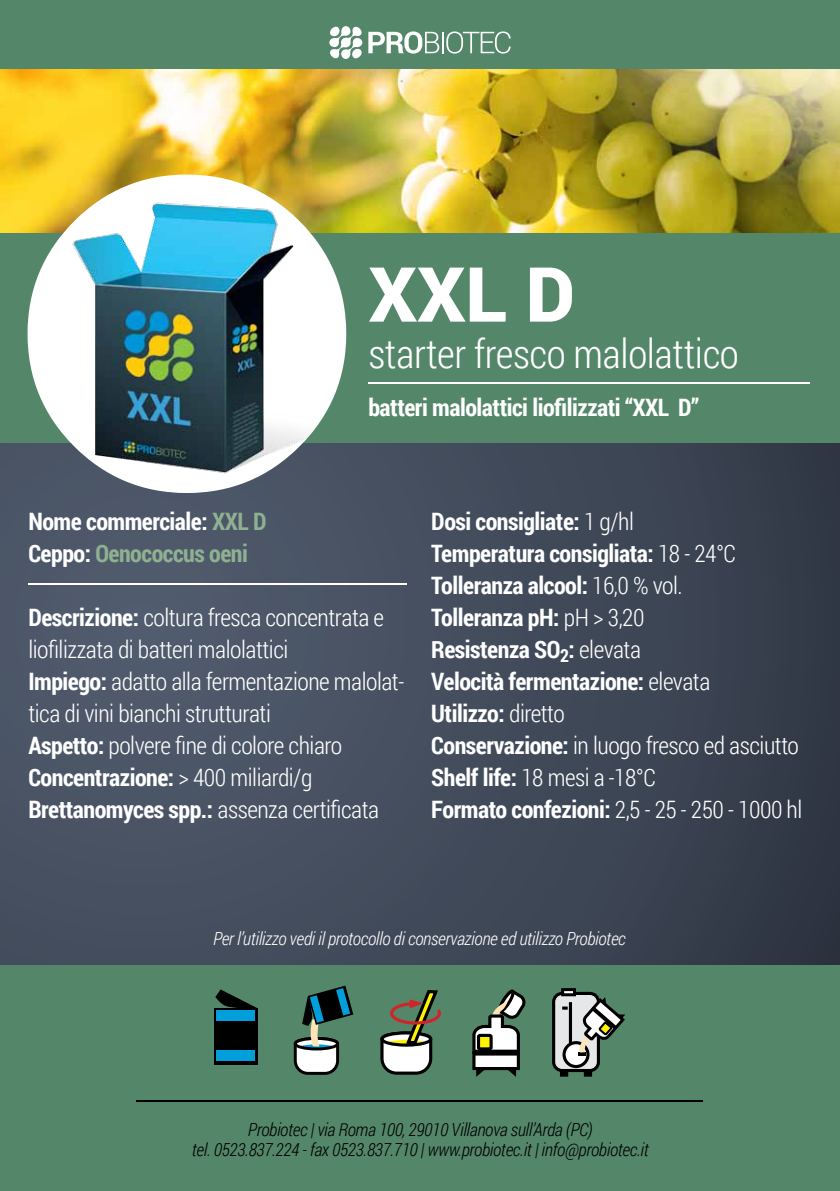
<style>
.page{position:relative;width:840px;height:1191px;background:#fff}
.page>*{position:absolute;margin:0;border:0;box-sizing:border-box;transform-origin:0 0}
.t1{font:900 76px "Roboto";color:#fff}
.t2{font:300 40px "Roboto Condensed";letter-spacing:-.01em;color:#fff}
.t3{font:700 24px/32px "Roboto Condensed";letter-spacing:-.02em;color:#fff}
.t4{font:300 24px/32px "Roboto Condensed";letter-spacing:-.02em;color:#fff}
.t5{font:italic 300 18px/20px "Roboto Condensed";letter-spacing:-.02em;color:#000;text-align:center}
.t6{font:italic 300 18px "Roboto Condensed";letter-spacing:-.02em;color:#fff}
.s1{color:#8fb091}
.s2{font-weight:700}
.s3{font-weight:300}
</style>
<div class="page">
<img style="left:0;top:69px;width:839px;height:164px">
<div style="left:0;top:948px;width:839px;height:243px;background:#548769"></div>
<div style="left:0;top:0;width:839px;height:69px;background:#548769"></div>
<div style="left:0;top:233px;width:839px;height:210px;background:#548769"></div>
<div style="left:0;top:443px;width:839px;height:521px;background:linear-gradient(to right,#505b6d,#343c49)"></div>
<svg style="left:28px;top:174px;width:318px;height:319px"></svg>
<img style="left:67px;top:194px;width:279px;height:287px">
<hr style="left:368px;top:382px;width:441px;height:2px;background:#fff">
<svg style="left:380px;top:990px;width:61px;height:85px"></svg>
<svg style="left:472px;top:989px;width:54px;height:88px"></svg>
<div style="left:553px;top:993px;width:45px;height:77px;background:#e6e7e8;border-radius:8px"></div>
<div style="left:551px;top:992px;width:48px;height:80px;border:3px solid #000;border-radius:8px"></div>
<div style="left:559px;top:1069px;width:9px;height:7px;border:3px solid #000"></div>
<div style="left:583px;top:1069px;width:8px;height:7px;border:3px solid #000"></div>
<hr style="left:568px;top:1002px;width:3px;height:54px;background:#000">
<svg style="left:562px;top:1006px;width:5px;height:3px"></svg>
<div style="left:563px;top:1042px;width:24px;height:24px;background:#fff;border-radius:50%"></div>
<div style="left:562px;top:1041px;width:27px;height:27px;border:3px solid #000;border-radius:50%"></div>
<div style="left:561px;top:988px;width:14px;height:8px;border:3px solid #000"></div>
<svg style="left:577px;top:994px;width:48px;height:62px"></svg>
<div style="left:214px;top:1008px;width:43px;height:56px;background:#000"></div>
<svg style="left:215px;top:989px;width:42px;height:19px"></svg>
<div style="left:216px;top:1010px;width:39px;height:11px;background:#009fdb"></div>
<div style="left:216px;top:1050px;width:39px;height:10px;background:#009fdb"></div>
<svg style="left:293px;top:985px;width:60px;height:90px"></svg>
<hr style="left:28px;top:583px;width:379px;height:2px;background:#fff">
<hr style="left:136px;top:1099px;width:566px;height:2px;background:#000">
<svg style="left:329px;top:26px;width:33px;height:33px"></svg>
<svg style="left:368px;top:31px;width:71px;height:23px"></svg>
<hr style="left:441px;top:32px;width:2px;height:21px;background:#fff">
<svg style="left:446px;top:31px;width:64px;height:23px"></svg>
<h1 class="t1" style="left:368px;top:241px;width:208px">XXL D</h1>
<h2 class="t2" style="left:368px;top:326px;width:372px">starter fresco malolattico</h2>
<p class="t3" style="left:368px;top:390px;width:332px">batteri malolattici liofilizzati “XXL D”</p>
<p class="t3" style="left:28px;top:504px;width:239px">Nome commerciale: <span class="s1">XXL D<br></span>Ceppo: <span class="s1">Oenococcus oeni</span></p>
<p class="t4" style="left:28px;top:600px;width:377px"><span class="s2">Descrizione:</span> coltura fresca concentrata e liofilizzata di batteri malolattici<br><span class="s2">Impiego:</span> adatto alla fermentazione malolat&shy;tica di vini bianchi strutturati<br><span class="s2">Aspetto:</span> polvere fine di colore chiaro <span class="s2">Concentrazione:</span> &gt; 400 miliardi/g <span class="s2">Brettanomyces spp.:</span> assenza certificata</p>
<p class="t3" style="left:431px;top:504px;width:372px">Dosi consigliate: <span class="s3">1 g/hl<br></span>Temperatura consigliata: <span class="s3">18 - 24°C<br></span>Tolleranza alcool: <span class="s3">16,0 % vol.<br></span>Tolleranza pH: <span class="s3">pH &gt; 3,20<br></span>Resistenza SO<sub>2</sub>: <span class="s3">elevata<br></span>Velocità fermentazione: <span class="s3">elevata<br></span>Utilizzo: <span class="s3">diretto<br></span>Conservazione: <span class="s3">in luogo fresco ed asciutto<br></span>Shelf life: <span class="s3">18 mesi a -18°C<br></span>Formato confezioni: <span class="s3">2,5 - 25 - 250 - 1000 hl</span></p>
<p class="t6" style="left:213px;top:926px;width:414px">Per l’utilizzo vedi il protocollo di conservazione ed utilizzo Probiotec</p>
<p class="t5" style="left:192px;top:1118px;width:458px">Probiotec | via Roma 100, 29010 Villanova sull’Arda (PC)<br>tel. 0523.837.224 - fax 0523.837.710 | www.probiotec.it | info@probiotec.it</p>
</div>
